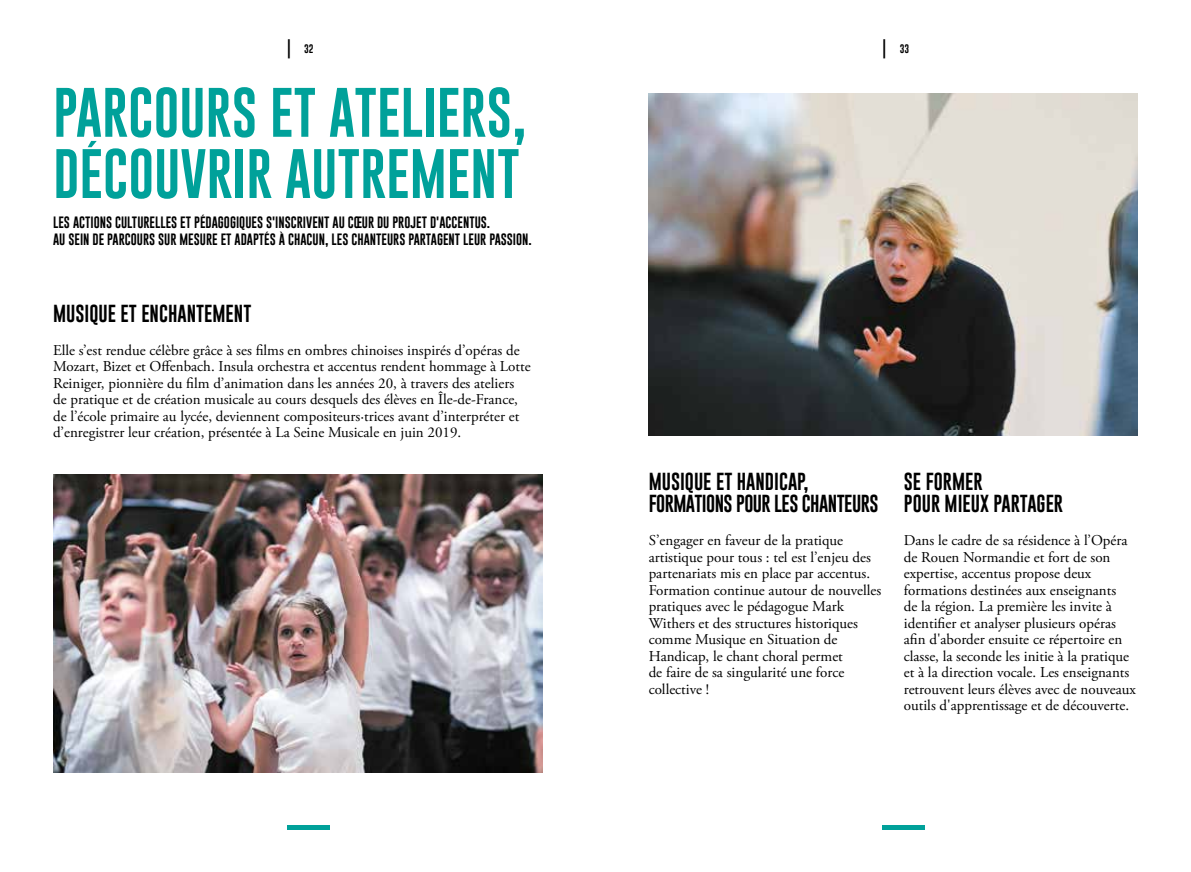
<style>
.page{position:relative;width:1191px;height:872px;background:#fff}
.page>*{position:absolute;margin:0;border:0;box-sizing:border-box;transform-origin:0 0}
.t1{font:51px/61.2px "Gobold";color:#00a19a}
.t2{font:18px/22.5px "Gobold";color:#000}
.t3{font:18px/22.5px "Gobold";letter-spacing:-.03em;color:#000}
.t4{font:15px/16.5px "Adobe Garamond Pro";color:#000}
.t5{font:12px/16.5px "Gobold";color:#000}
.t6{font:9px "Gobold";color:#000}
.s1{font-size:15px}
</style>
<div class="page">
<hr style="left:287px;top:825px;width:43px;height:4px;background:#00a19a">
<img style="left:53px;top:474px;width:489px;height:298px">
<hr style="left:882px;top:825px;width:43px;height:4px;background:#00a19a">
<img style="left:648px;top:94px;width:489px;height:342px">
<p class="t6" style="left:287px;top:43px;width:28px"><span class="s1">|</span> 32</p>
<h1 class="t1" style="left:53px;top:82px;width:475px">PARCOURS ET ATELIERS,<br>DÉCOUVRIR AUTREMENT</h1>
<p class="t5" style="left:53px;top:214px;width:480px">LES ACTIONS CULTURELLES ET PÉDAGOGIQUES S'INSCRIVENT AU CŒUR DU PROJET D'ACCENTUS.<br>AU SEIN DE PARCOURS SUR MESURE ET ADAPTÉS À CHACUN, LES CHANTEURS PARTAGENT LEUR PASSION.</p>
<p class="t2" style="left:53px;top:302px;width:200px">MUSIQUE ET ENCHANTEMENT</p>
<p class="t4" style="left:53px;top:342px;width:479px">Elle s’est rendue célèbre grâce à ses films en ombres chinoises inspirés d’opéras de Mozart, Bizet et Offenbach. Insula orchestra et accentus rendent hommage à Lotte Reiniger, pionnière du film d’animation dans les années 20, à travers des ateliers de pratique et de création musicale au cours desquels des élèves en Île-de-France, de l’école primaire au lycée, deviennent compositeurs·trices avant d’interpréter et d’enregistrer leur création, présentée à La Seine Musicale en juin 2019.</p>
<p class="t6" style="left:882px;top:43px;width:28px"><span class="s1">|</span> 33</p>
<p class="t3" style="left:648px;top:470px;width:231px">MUSIQUE ET HANDICAP,<br>FORMATIONS POUR LES CHANTEURS</p>
<p class="t4" style="left:648px;top:532px;width:234px">S’engager en faveur de la pratique artistique pour tous : tel est l’enjeu des partenariats mis en place par accentus.<br>Formation continue autour de nouvelles pratiques avec le pédagogue Mark Withers et des structures historiques comme Musique en Situation de Handicap, le chant choral permet<br>de faire de sa singularité une force collective !</p>
<p class="t2" style="left:904px;top:470px;width:161px">SE FORMER<br>POUR MIEUX PARTAGER</p>
<p class="t4" style="left:904px;top:532px;width:234px">Dans le cadre de sa résidence à l’Opéra de Rouen Normandie et fort de son expertise, accentus propose deux formations destinées aux enseignants<br>de la région. La première les invite à identifier et analyser plusieurs opéras afin d'aborder ensuite ce répertoire en classe, la seconde les initie à la pratique et à la direction vocale. Les enseignants retrouvent leurs élèves avec de nouveaux outils d'apprentissage et de découverte.</p>
</div>
